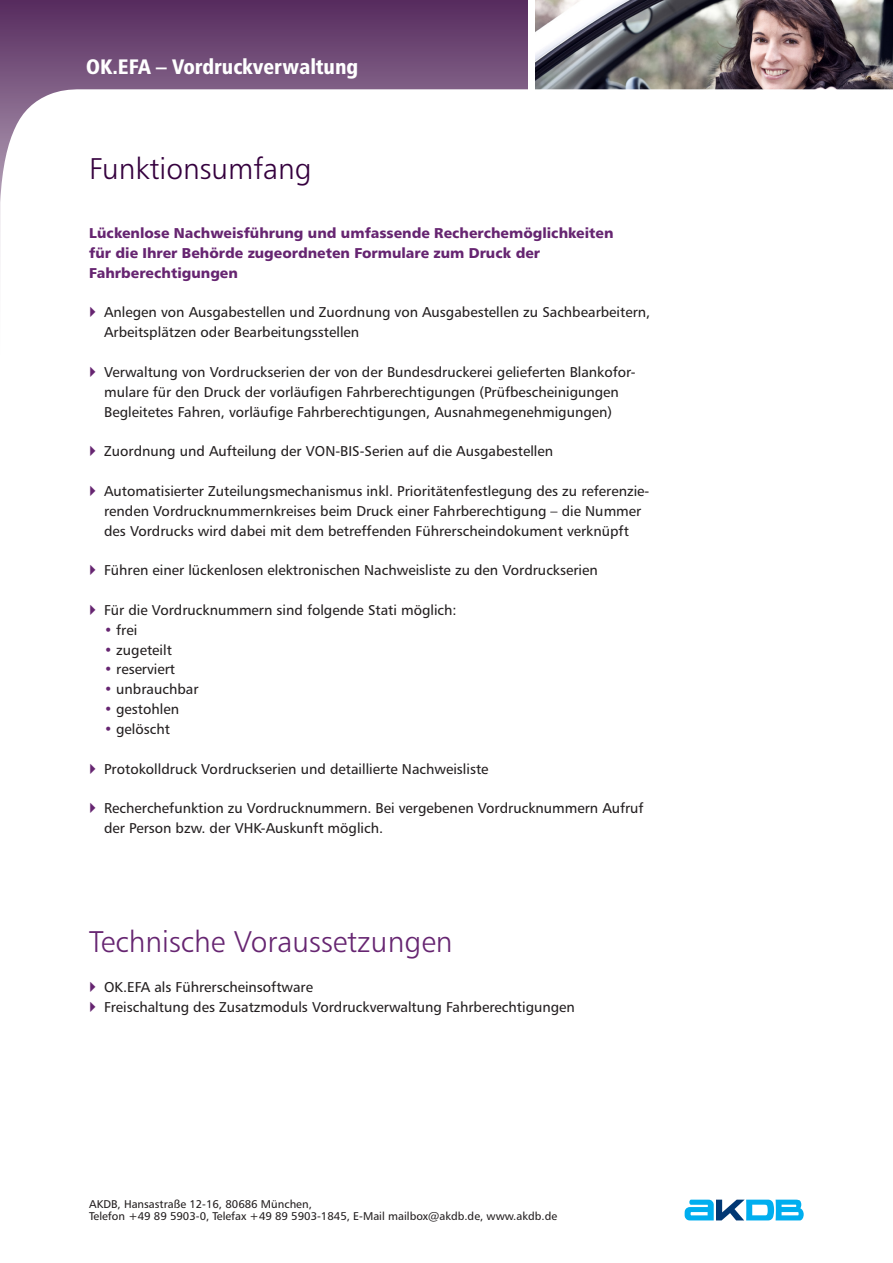
<style>
.page{position:relative;width:893px;height:1263px;background:#fff}
.page>*{position:absolute;margin:0;border:0;box-sizing:border-box;transform-origin:0 0}
.t1{font:30px "Humanist 777 BT Light B";color:#662571}
.t2{font:30px "Humanist 777 BT Light B";color:#35013e}
.t3{font:21px "Humanist 777 BT Black Condensed B";color:#fff}
.t4{font:14.25px/19.8px "Humanist 777 BT Roman B";color:#231f20}
.t5{font:14.25px/19.8px "Humanist 777 BT Black B";color:#662571}
.t6{font:11.25px/12.8px "Humanist 777 BT Roman B";color:#231f20}
.s1{color:#662571}
</style>
<div class="page">
<svg style="left:0;top:0;width:528px;height:89px;background:#6b4471"></svg>
<img style="left:536px;top:0;width:357px;height:89px">
<svg style="left:684px;top:1199px;width:120px;height:21px"></svg>
<h2 class="t3" style="left:86px;top:54px;width:274px">OK.EFA – Vordruckverwaltung</h2>
<h1 class="t2" style="left:89px;top:150px;width:224px">Funktionsumfang</h1>
<p class="t5" style="left:89px;top:223px;width:526px">Lückenlose Nachweisführung und umfassende Recherchemöglichkeiten für die Ihrer Behörde zugeordneten Formulare zum Druck der<br>Fahrberechtigungen</p>
<p class="t4" style="left:104px;top:302px;width:548px">Anlegen von Ausgabestellen und Zuordnung von Ausgabestellen zu Sachbearbeitern,<br>Arbeitsplätzen oder Bearbeitungsstellen</p>
<p class="t4" style="left:104px;top:362px;width:533px">Verwaltung von Vordruckserien der von der Bundesdruckerei gelieferten Blankofor&shy;mulare für den Druck der vorläufigen Fahrberechtigungen (Prüfbescheinigungen<br>Begleitetes Fahren, vorläufige Fahrberechtigungen, Ausnahmegenehmigungen)</p>
<p class="t4" style="left:104px;top:441px;width:451px">Zuordnung und Aufteilung der VON-BIS-Serien auf die Ausgabestellen</p>
<p class="t4" style="left:104px;top:481px;width:547px">Automatisierter Zuteilungsmechanismus inkl. Prioritätenfestlegung des zu referenzie&shy;renden Vordrucknummernkreises beim Druck einer Fahrberechtigung – die Nummer des Vordrucks wird dabei mit dem betreffenden Führerscheindokument verknüpft</p>
<p class="t4" style="left:104px;top:560px;width:495px">Führen einer lückenlosen elektronischen Nachweisliste zu den Vordruckserien</p>
<p class="t4" style="left:104px;top:600px;width:354px">Für die Vordrucknummern sind folgende Stati möglich:</p>
<p class="t4" style="left:104px;top:619px;width:35px"><span class="s1">•</span> frei</p>
<p class="t4" style="left:104px;top:639px;width:69px"><span class="s1">•</span> zugeteilt</p>
<p class="t4" style="left:104px;top:659px;width:72px"><span class="s1">•</span> reserviert</p>
<p class="t4" style="left:104px;top:679px;width:96px"><span class="s1">•</span> unbrauchbar</p>
<p class="t4" style="left:104px;top:699px;width:76px"><span class="s1">•</span> gestohlen</p>
<p class="t4" style="left:104px;top:719px;width:67px"><span class="s1">•</span> gelöscht</p>
<p class="t4" style="left:104px;top:758px;width:386px">Protokolldruck Vordruckserien und detaillierte Nachweisliste</p>
<p class="t4" style="left:104px;top:798px;width:541px">Recherchefunktion zu Vordrucknummern. Bei vergebenen Vordrucknummern Aufruf der Person bzw. der VHK-Auskunft möglich.</p>
<h1 class="t1" style="left:89px;top:923px;width:365px">Technische Voraussetzungen</h1>
<p class="t4" style="left:104px;top:976px;width:472px">OK.EFA als Führerscheinsoftware<br>Freischaltung des Zusatzmoduls Vordruckverwaltung Fahrberechtigungen</p>
<p class="t6" style="left:89px;top:1197px;width:469px">AKDB, Hansastraße 12-16, 80686 München,<br>Telefon +49 89 5903-0, Telefax +49 89 5903-1845, E-Mail mailbox@akdb.de, www.akdb.de</p>
</div>
